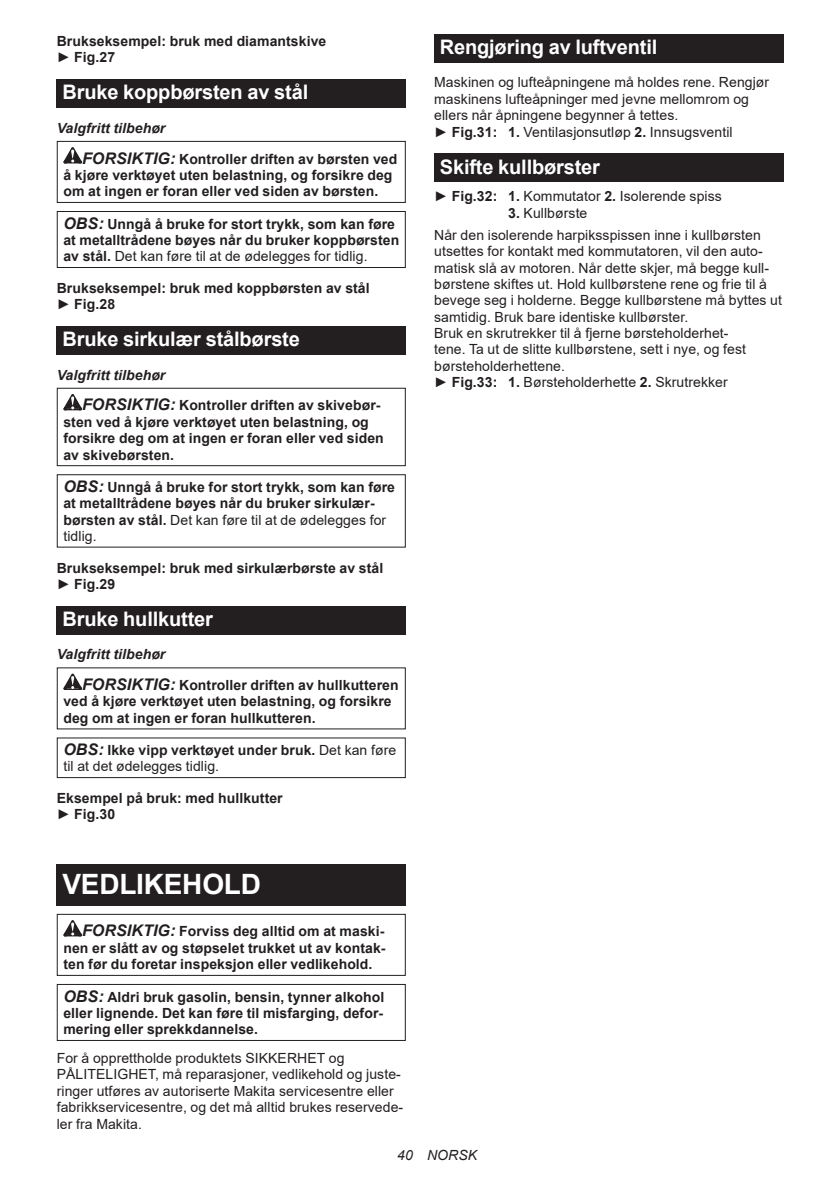
<style>
.page{position:relative;width:840px;height:1191px;background:#fff}
.page>*{position:absolute;margin:0;border:0;box-sizing:border-box;transform-origin:0 0}
.t1{font:700 28px "Arial";letter-spacing:-.01em;color:#fff}
.t2{font:700 20px "Arial";letter-spacing:-.01em;color:#fff}
.t3{font:700 14px/16.4px "Arial";letter-spacing:.005em;color:#231f20}
.t4{font:14px/16.4px "Arial";letter-spacing:.005em;color:#231f20}
.t5{font:italic 14px "Arial";letter-spacing:.005em;color:#231f20}
.s1{font-weight:400}
.s2{font-style:italic}
.s3{font-style:italic;font-size:16px}
.s4{font-weight:700;font-style:italic;font-size:16px}
.s5{font-weight:700}
</style>
<div class="page">
<div style="left:57px;top:79px;width:348px;height:29px;background:#231f20"></div>
<svg style="left:63px;top:147px;width:19px;height:16px"></svg>
<div style="left:57px;top:141px;width:348px;height:62px;border:1px solid #231f20"></div>
<div style="left:57px;top:211px;width:348px;height:57px;border:1px solid #231f20"></div>
<div style="left:57px;top:326px;width:348px;height:29px;background:#231f20"></div>
<svg style="left:63px;top:394px;width:19px;height:16px"></svg>
<div style="left:57px;top:388px;width:348px;height:78px;border:1px solid #231f20"></div>
<div style="left:57px;top:474px;width:348px;height:73px;border:1px solid #231f20"></div>
<div style="left:57px;top:606px;width:348px;height:28px;background:#231f20"></div>
<svg style="left:63px;top:673px;width:19px;height:17px"></svg>
<div style="left:57px;top:737px;width:348px;height:41px;border:1px solid #231f20"></div>
<div style="left:57px;top:864px;width:348px;height:41px;background:#231f20"></div>
<svg style="left:63px;top:920px;width:19px;height:16px"></svg>
<div style="left:57px;top:914px;width:348px;height:62px;border:1px solid #231f20"></div>
<div style="left:57px;top:984px;width:348px;height:57px;border:1px solid #231f20"></div>
<div style="left:434px;top:34px;width:348px;height:29px;background:#231f20"></div>
<div style="left:434px;top:154px;width:348px;height:28px;background:#231f20"></div>
<p class="t3" style="left:57px;top:33px;width:271px">Brukseksempel: bruk med diamantskive <span class="s1">►</span> Fig.27</p>
<h2 class="t2" style="left:62px;top:78px;width:247px">Bruke koppbørsten av stål</h2>
<p class="t3" style="left:82px;top:113px;width:316px;line-height:30.6px;text-indent:-25px"><span class="s2">Valgfritt tilbehør<br></span><span class="s3">FORSIKTIG:</span> Kontroller driften av børsten ved</p>
<p class="t3" style="left:63px;top:167px;width:330px">å kjøre verktøyet uten belastning, og forsikre deg om at ingen er foran eller ved siden av børsten.</p>
<p class="t3" style="left:63px;top:216px;width:337px"><span class="s3">OBS:</span> Unngå å bruke for stort trykk, som kan føre at metalltrådene bøyes når du bruker koppbørsten av stål. <span class="s1">Det kan føre til at de ødelegges for tidlig.</span></p>
<p class="t3" style="left:57px;top:280px;width:314px">Brukseksempel: bruk med koppbørsten av stål <span class="s1">►</span> Fig.28</p>
<h2 class="t2" style="left:62px;top:325px;width:239px">Bruke sirkulær stålbørste</h2>
<p class="t3" style="left:82px;top:359px;width:300px;line-height:30.6px;text-indent:-25px"><span class="s2">Valgfritt tilbehør<br></span><span class="s3">FORSIKTIG:</span> Kontroller driften av skivebør-</p>
<p class="t3" style="left:63px;top:414px;width:322px">sten ved å kjøre verktøyet uten belastning, og forsikre deg om at ingen er foran eller ved siden av skivebørsten.</p>
<p class="t3" style="left:63px;top:479px;width:333px"><span class="s3">OBS:</span> Unngå å bruke for stort trykk, som kan føre at metalltrådene bøyes når du bruker sirkulær&shy;børsten av stål. <span class="s1">Det kan føre til at de ødelegges for tidlig.</span></p>
<p class="t3" style="left:57px;top:559px;width:328px">Brukseksempel: bruk med sirkulærbørste av stål <span class="s1">►</span> Fig.29</p>
<h2 class="t2" style="left:62px;top:605px;width:152px">Bruke hullkutter</h2>
<p class="t3" style="left:82px;top:639px;width:318px;line-height:30.6px;text-indent:-25px"><span class="s2">Valgfritt tilbehør<br></span><span class="s3">FORSIKTIG:</span> Kontroller driften av hullkutteren</p>
<p class="t3" style="left:63px;top:693px;width:329px">ved å kjøre verktøyet uten belastning, og forsikre deg om at ingen er foran hullkutteren.</p>
<p class="t4" style="left:63px;top:742px;width:334px"><span class="s4">OBS:</span> <span class="s5">Ikke vipp verktøyet under bruk.</span> Det kan føre til at det ødelegges tidlig.</p>
<p class="t3" style="left:57px;top:790px;width:227px">Eksempel på bruk: med hullkutter <span class="s1">►</span> Fig.30</p>
<h1 class="t1" style="left:62px;top:865px;width:200px">VEDLIKEHOLD</h1>
<p class="t3" style="left:63px;top:923px;width:323px;text-align:justify;text-indent:19px"><span class="s3">FORSIKTIG:</span> Forviss deg alltid om at maski&shy;nen er slått av og støpselet trukket ut av kontak&shy;ten før du foretar inspeksjon eller vedlikehold.</p>
<p class="t3" style="left:63px;top:988px;width:322px;text-align:justify"><span class="s3">OBS:</span> Aldri bruk gasolin, bensin, tynner alkohol eller lignende. Det kan føre til misfarging, defor&shy;mering eller sprekkdannelse.</p>
<p class="t4" style="left:57px;top:1049px;width:348px">For å opprettholde produktets SIKKERHET og PÅLITELIGHET, må reparasjoner, vedlikehold og juste&shy;ringer utføres av autoriserte Makita servicesentre eller fabrikkservicesentre, og det må alltid brukes reservede&shy;ler fra Makita.</p>
<h2 class="t2" style="left:439px;top:33px;width:219px">Rengjøring av luftventil</h2>
<p class="t4" style="left:434px;top:74px;width:336px">Maskinen og lufteåpningene må holdes rene. Rengjør maskinens lufteåpninger med jevne mellomrom og ellers når åpningene begynner å tettes.<br>► <span class="s5">Fig.31: 1.</span> Ventilasjonsutløp <span class="s5">2.</span> Innsugsventil</p>
<h2 class="t2" style="left:439px;top:152px;width:162px">Skifte kullbørster</h2>
<p class="t4" style="left:434px;top:188px;width:289px">► <span class="s5">Fig.32: 1.</span> Kommutator <span class="s5">2.</span> Isolerende spiss</p>
<p class="t4" style="left:434px;top:202px;width:328px;line-height:22px;text-indent:74px"><span class="s5">3.</span> Kullbørste<br>Når den isolerende harpiksspissen inne i kullbørsten</p>
<p class="t4" style="left:434px;top:243px;width:349px">utsettes for kontakt med kommutatoren, vil den auto&shy;matisk slå av motoren. Når dette skjer, må begge kull&shy;børstene skiftes ut. Hold kullbørstene rene og frie til å bevege seg i holderne. Begge kullbørstene må byttes ut samtidig. Bruk bare identiske kullbørster.<br>Bruk en skrutrekker til å fjerne børsteholderhet-<br>tene. Ta ut de slitte kullbørstene, sett i nye, og fest børsteholderhettene.<br>► <span class="s5">Fig.33: 1.</span> Børsteholderhette <span class="s5">2.</span> Skrutrekker</p>
<p class="t5" style="left:397px;top:1146px;width:81px">40 NORSK</p>
</div>
